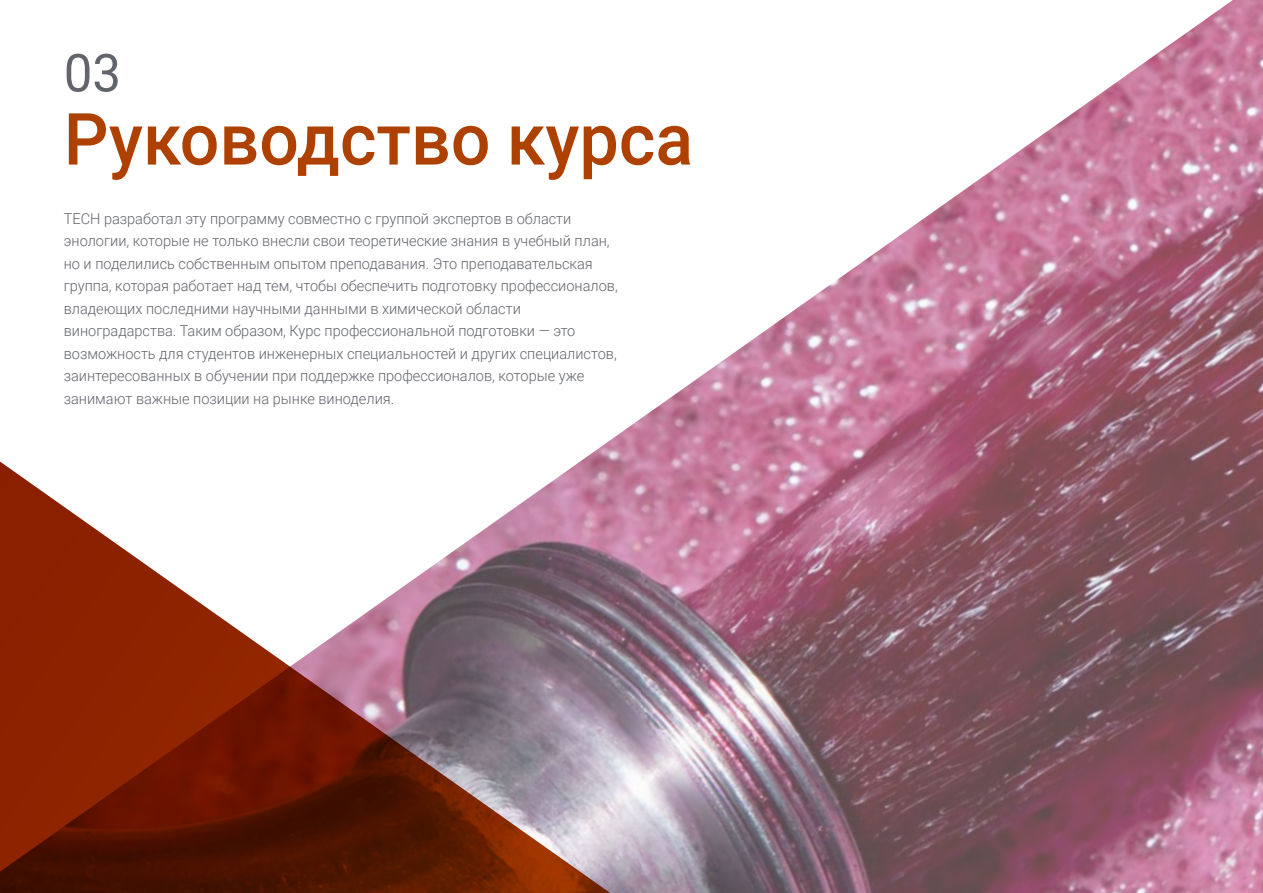
<style>
.page{position:relative;width:1263px;height:893px;background:#fff}
.page>*{position:absolute;margin:0;border:0;box-sizing:border-box;transform-origin:0 0}
.t1{font:500 72px "Roboto";color:#ae4000}
.t2{font:52.5px "Roboto";color:#61646a}
.t3{font:300 15px/22.5px "Roboto";color:#61646a}
</style>
<div class="page">
<img style="left:602px;top:0;width:661px;height:893px">
<svg style="left:0;top:446px;width:640px;height:447px"></svg>
<h2 class="t2" style="left:64px;top:36px;width:59px">03</h2>
<h1 class="t1" style="left:64px;top:89px;width:631px">Руководство курса</h1>
<p class="t3" style="left:64px;top:207px;width:555px">TECH разработал эту программу совместно с группой экспертов в области энологии, которые не только внесли свои теоретические знания в учебный план, но и поделились собственным опытом преподавания. Это преподавательская группа, которая работает над тем, чтобы обеспечить подготовку профессионалов, владеющих последними научными данными в химической области виноградарства. Таким образом, Курс профессиональной подготовки — это возможность для студентов инженерных специальностей и других специалистов, заинтересованных в обучении при поддержке профессионалов, которые уже занимают важные позиции на рынке виноделия.</p>
</div>
